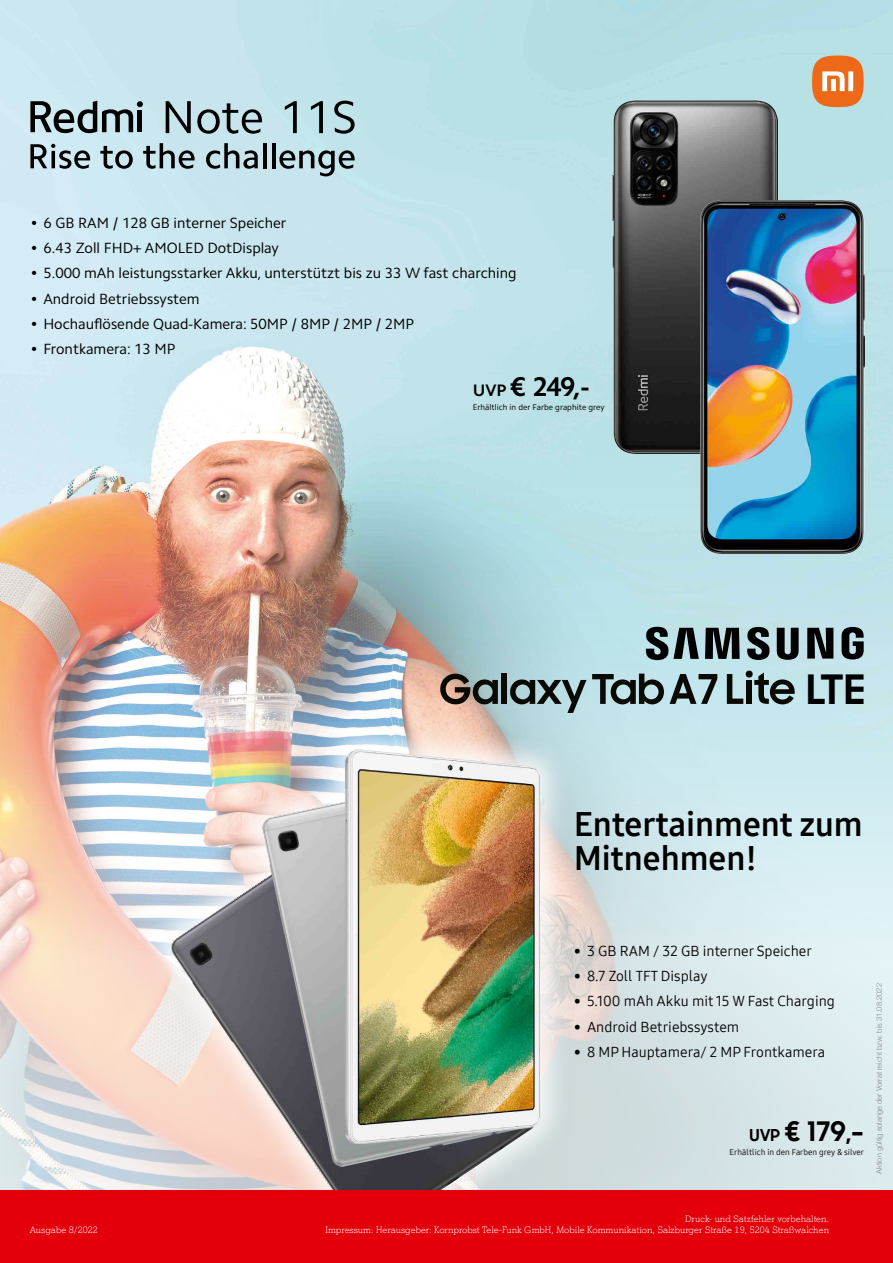
<style>
.page{position:relative;width:893px;height:1263px;background:#fff}
.page>*{position:absolute;margin:0;border:0;box-sizing:border-box;transform-origin:0 0}
.t1{font:700 41.1px "Samsung Sharp Sans";color:#000}
.t2{font:33.3px/34.3px "Samsung One 700";color:#000}
.t3{font:700 27.3px "Camphor Pro For Xiao Mi";color:#000}
.t4{font:700 27.3px "Samsung Sharp Sans";color:#000}
.t5{font:14.85px "Camphor Pro For Xiao Mi";color:#000}
.t6{font:14.4px "Samsung One 400";color:#000}
.t7{font:300 9px/10.8px "A1 Serif";color:#fff;text-align:right}
.t8{font:8.4px "Camphor Pro For Xiao Mi";color:#000}
.t9{font:8.4px "Samsung One 400";color:#000}
.t10{font:300 7.65px "Helvetica Neue";color:#878786}
.s1{font-size:16.65px}
</style>
<div class="page">
<img style="left:0;top:0;width:893px;height:1191px">
<svg style="left:812px;top:56px;width:52px;height:51px;background:#e8894c"></svg>
<div style="left:848px;top:71px;width:5px;height:20px;background:#fff"></div>
<svg style="left:285px;top:101px;width:12px;height:32px"></svg>
<svg style="left:311px;top:101px;width:12px;height:32px"></svg>
<svg style="left:334px;top:101px;width:21px;height:33px"></svg>
<svg style="left:166px;top:101px;width:25px;height:32px"></svg>
<svg style="left:197px;top:103px;width:65px;height:31px;background:#8ca0a6"></svg>
<svg style="left:30px;top:101px;width:113px;height:32px;background:#7b8d92"></svg>
<svg style="left:30px;top:144px;width:60px;height:25px"></svg>
<svg style="left:100px;top:146px;width:33px;height:23px"></svg>
<svg style="left:143px;top:143px;width:52px;height:26px"></svg>
<svg style="left:206px;top:143px;width:52px;height:26px"></svg>
<hr style="left:263px;top:143px;width:3px;height:25px;background:#000">
<hr style="left:272px;top:143px;width:3px;height:25px;background:#000">
<svg style="left:279px;top:150px;width:76px;height:26px;background:#83999e"></svg>
<img style="left:613px;top:101px;width:164px;height:352px">
<img style="left:701px;top:200px;width:164px;height:353px">
<svg style="left:807px;top:628px;width:26px;height:30px"></svg>
<svg style="left:705px;top:628px;width:35px;height:31px"></svg>
<svg style="left:646px;top:627px;width:53px;height:33px;background:#546467"></svg>
<svg style="left:747px;top:627px;width:23px;height:33px"></svg>
<svg style="left:777px;top:628px;width:22px;height:32px"></svg>
<svg style="left:842px;top:627px;width:22px;height:32px"></svg>
<svg style="left:510px;top:679px;width:76px;height:34px;background:#788c8e"></svg>
<div style="left:502px;top:674px;width:5px;height:30px;background:#0b0904"></div>
<svg style="left:440px;top:674px;width:58px;height:30px;background:#6a665f"></svg>
<svg style="left:592px;top:674px;width:72px;height:30px;background:#697b7c"></svg>
<svg style="left:670px;top:674px;width:47px;height:30px"></svg>
<svg style="left:727px;top:674px;width:16px;height:30px"></svg>
<div style="left:746px;top:680px;width:6px;height:24px;background:#0b0904"></div>
<div style="left:746px;top:671px;width:7px;height:6px;background:#0b0904;border-radius:50%"></div>
<svg style="left:754px;top:672px;width:41px;height:32px"></svg>
<div style="left:141px;top:718px;width:431px;height:494px;background:#fff;opacity:.8"></div>
<img style="left:167px;top:827px;width:373px;height:364px">
<img style="left:260px;top:776px;width:280px;height:392px">
<img style="left:345px;top:750px;width:195px;height:393px">
<div style="left:0;top:1191px;width:893px;height:72px;background:#e3000b"></div>
<p class="t5" style="left:30px;top:214px;width:257px">• 6 GB RAM / 128 GB interner Speicher</p>
<p class="t5" style="left:30px;top:239px;width:250px">• 6.43 Zoll FHD+ AMOLED DotDisplay</p>
<p class="t5" style="left:30px;top:264px;width:488px">• 5.000 mAh leistungsstarker Akku, unterstützt bis zu 33 W fast charching</p>
<p class="t5" style="left:30px;top:290px;width:171px">• Android Betriebssystem</p>
<p class="t5" style="left:30px;top:315px;width:385px">• Hochauflösende Quad-Kamera: 50MP / 8MP / 2MP / 2MP</p>
<p class="t5" style="left:30px;top:340px;width:147px">• Frontkamera: 13 MP</p>
<h3 class="t3" style="left:473px;top:371px;width:118px"><span class="s1">UVP</span> € 249,-</h3>
<p class="t8" style="left:473px;top:402px;width:133px">Erhältlich in der Farbe graphite grey</p>
<h1 class="t1" style="left:807px;top:659px;width:60px">LTE</h1>
<h2 class="t2" style="left:574px;top:806px;width:290px">Entertainment zum<br>Mitnehmen!</h2>
<p class="t6" style="left:574px;top:941px;width:239px">• 3 GB RAM / 32 GB interner Speicher</p>
<p class="t6" style="left:574px;top:966px;width:135px">• 8.7 Zoll TFT Display</p>
<p class="t6" style="left:574px;top:991px;width:262px">• 5.100 mAh Akku mit 15 W Fast Charging</p>
<p class="t6" style="left:574px;top:1017px;width:167px">• Android Betriebssystem</p>
<p class="t6" style="left:574px;top:1042px;width:253px">• 8 MP Hauptamera/ 2 MP Frontkamera</p>
<h3 class="t4" style="left:750px;top:1111px;width:116px"><span class="s1">UVP</span> € 179,-</h3>
<p class="t9" style="left:730px;top:1146px;width:136px">Erhältlich in den Farben grey &amp; silver</p>
<p class="t10" style="left:873px;top:1174px;width:192px;rotate:-90deg">Aktion gültig solange der Vorrat reicht bzw. bis 31.08.2022</p>
<p class="t7" style="left:30px;top:1224px;width:70px">Ausgabe 8/2022</p>
<p class="t7" style="left:326px;top:1214px;width:505px">Druck- und Satzfehler vorbehalten.<br>Impressum: Herausgeber: Kornprobst Tele-Funk GmbH, Mobile Kommunikation, Salzburger Straße 19, 5204 Straßwalchen</p>
</div>
